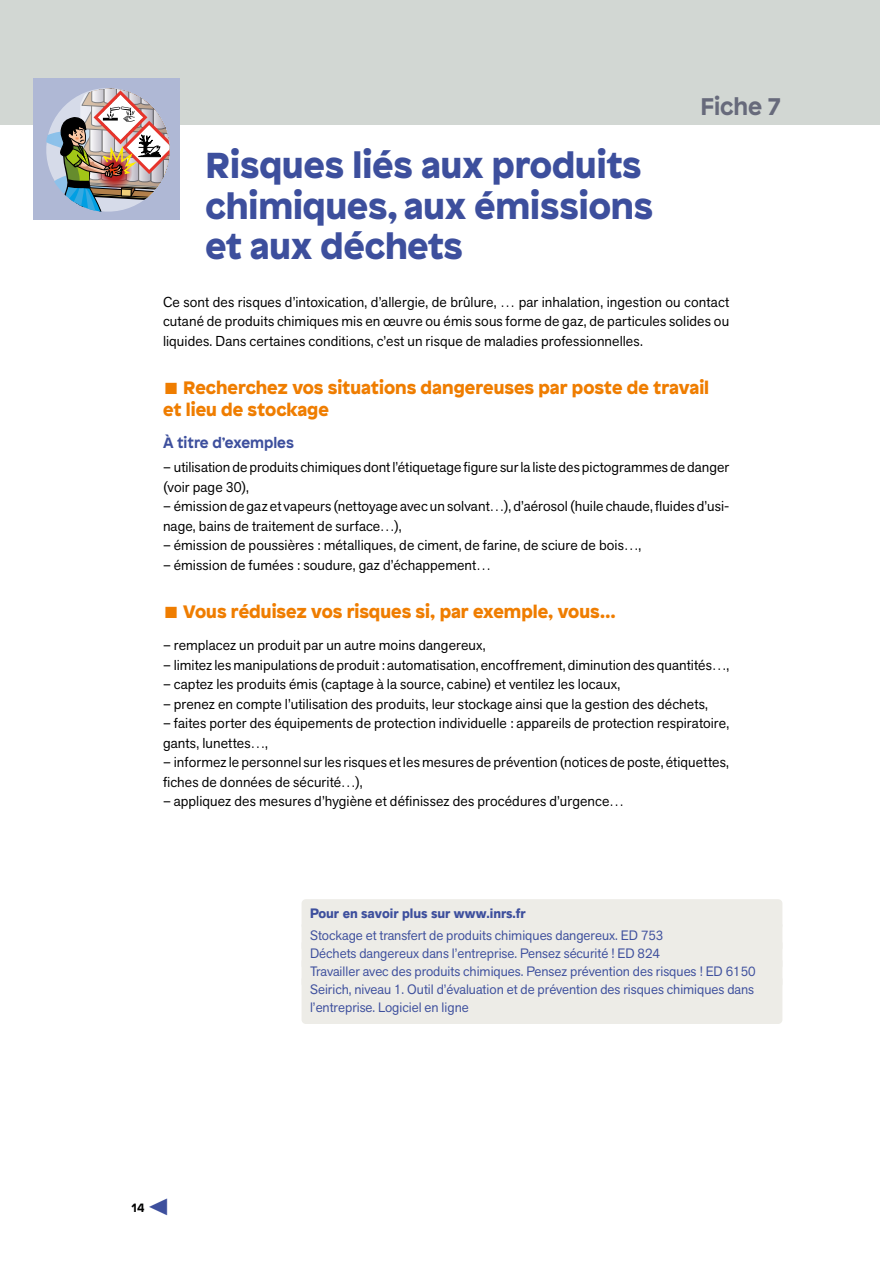
<style>
.page{position:relative;width:893px;height:1263px;background:#fff}
.page>*{position:absolute;margin:0;border:0;box-sizing:border-box;transform-origin:0 0}
.t1{font:900 36px/40.5px "Patron";color:#3d4f9d}
.t2{font:700 24px "Patron";color:#676a7b}
.t3{font:900 18px/22.5px "Patron";color:#ef7d00}
.t4{font:700 15px "Patron";color:#3d4f9d}
.t5{font:14.25px/19.5px "Akzid Grtsk Next";letter-spacing:.005em;color:#000}
.t6{font:13.5px/18px "Akzid Grtsk Next";color:#3d4f9d}
.t7{font:700 13.5px "Akzid Grtsk Next";color:#3d4f9d}
.t8{font:700 12px "Patron";color:#000}
.s1{color:#3d4f9d}
</style>
<div class="page">
<div style="left:0;top:0;width:880px;height:124px;background:#d2d7d3"></div>
<div style="left:302px;top:899px;width:480px;height:31px;background:#edece7;border-radius:4px"></div>
<div style="left:302px;top:921px;width:480px;height:31px;background:#edece7;border-radius:4px"></div>
<div style="left:302px;top:939px;width:480px;height:31px;background:#edece7;border-radius:4px"></div>
<div style="left:302px;top:957px;width:480px;height:31px;background:#edece7;border-radius:4px"></div>
<div style="left:302px;top:975px;width:480px;height:49px;background:#edece7;border-radius:4px"></div>
<div style="left:33px;top:78px;width:147px;height:141px;background:#afb8d5"></div>
<img style="left:46px;top:88px;width:124px;height:124px">
<h2 class="t2" style="left:700px;top:87px;width:82px">Fiche 7</h2>
<h1 class="t1" style="left:206px;top:142px;width:449px">Risques liés aux produits chimiques, aux émissions et aux déchets</h1>
<p class="t5" style="left:163px;top:292px;width:568px;text-align:justify">Ce sont des risques d’intoxication, d’allergie, de brûlure, … par inhalation, ingestion ou contact cutané de produits chimiques mis en œuvre ou émis sous forme de gaz, de particules solides ou liquides. Dans certaines conditions, c’est un risque de maladies professionnelles.</p>
<p class="t3" style="left:163px;top:374px;width:548px">■ Recherchez vos situations dangereuses par poste de travail et lieu de stockage</p>
<p class="t4" style="left:163px;top:431px;width:133px">À titre d’exemples</p>
<p class="t5" style="left:163px;top:457px;width:568px">– utilisation de produits chimiques dont l’étiquetage figure sur la liste des pictogrammes de danger (voir page 30),</p>
<p class="t5" style="left:163px;top:496px;width:568px">– émission de gaz et vapeurs (nettoyage avec un solvant…), d’aérosol (huile chaude, fluides d’usi&shy;nage, bains de traitement de surface…),</p>
<p class="t5" style="left:163px;top:535px;width:480px">– émission de poussières : métalliques, de ciment, de farine, de sciure de bois…,</p>
<p class="t5" style="left:163px;top:555px;width:330px">– émission de fumées : soudure, gaz d’échappement…</p>
<p class="t3" style="left:163px;top:598px;width:454px">■ Vous réduisez vos risques si, par exemple, vous…</p>
<p class="t5" style="left:163px;top:635px;width:324px">– remplacez un produit par un autre moins dangereux,</p>
<p class="t5" style="left:163px;top:655px;width:568px">– limitez les manipulations de produit : automatisation, encoffrement, diminution des quantités…,</p>
<p class="t5" style="left:163px;top:674px;width:459px">– captez les produits émis (captage à la source, cabine) et ventilez les locaux,</p>
<p class="t5" style="left:163px;top:694px;width:547px">– prenez en compte l’utilisation des produits, leur stockage ainsi que la gestion des déchets,</p>
<p class="t5" style="left:163px;top:713px;width:568px">– faites porter des équipements de protection individuelle : appareils de protection respiratoire, gants, lunettes…,</p>
<p class="t5" style="left:163px;top:752px;width:568px">– informez le personnel sur les risques et les mesures de prévention (notices de poste, étiquettes, fiches de données de sécurité…),</p>
<p class="t5" style="left:163px;top:791px;width:463px">– appliquez des mesures d’hygiène et définissez des procédures d’urgence…</p>
<p class="t8" style="left:132px;top:1198px;width:39px">14 <span class="s1">▼</span></p>
<p class="t7" style="left:310px;top:904px;width:217px">Pour en savoir plus sur www.inrs.fr</p>
<p class="t6" style="left:310px;top:926px;width:447px">Stockage et transfert de produits chimiques dangereux. ED 753<br>Déchets dangereux dans l’entreprise. Pensez sécurité ! ED 824<br>Travailler avec des produits chimiques. Pensez prévention des risques ! ED 6150<br>Seirich, niveau 1. Outil d’évaluation et de prévention des risques chimiques dans l’entreprise. Logiciel en ligne</p>
</div>
